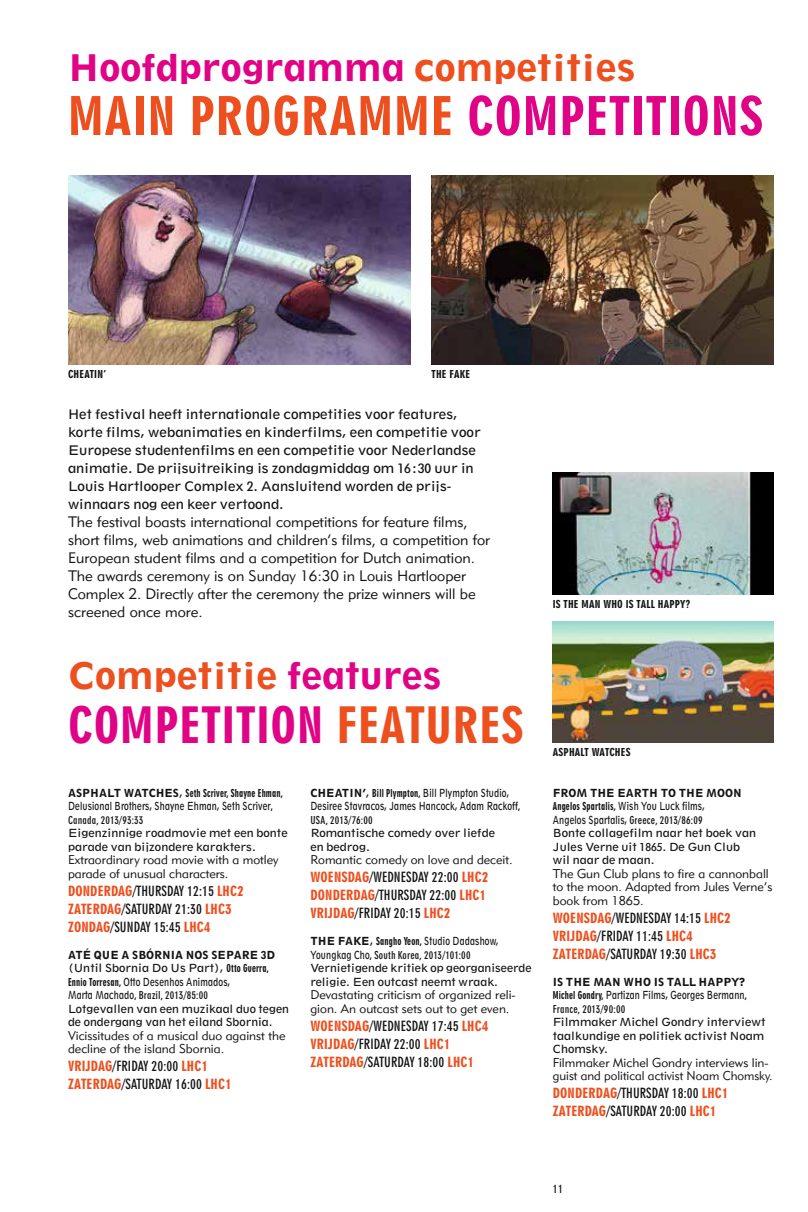
<style>
.page{position:relative;width:808px;height:1212px;background:#fff}
.page>*{position:absolute;margin:0;border:0;box-sizing:border-box;transform-origin:0 0}
.t1{font:51px "Geometric 706 BT Black Condensed B";letter-spacing:.02em;color:#ed4f1e}
.t2{font:48px "Geometric 706 BT Black Condensed B";letter-spacing:.02em;color:#e10386}
.t3{font:800 34.5px "Geometric 212 BT";color:#e10386}
.t4{font:800 34.5px "Geometric 212 BT";color:#ed4f1e}
.t5{font:15px/18px "Geometric 415 BT Lite A";color:#141414}
.t6{font:13.5px/18px "Geometric 706 BT Bold Condensed B";letter-spacing:.01em;color:#141414}
.t7{font:12.6px/13.5px "Geometric 415 BT Lite A";color:#141414}
.t8{font:12.3px/18px "Geometric 212 BT";color:#141414}
.t9{font:11.25px "Geometric 706 BT Bold Condensed B";color:#141414}
.t10{font:10.5px/13.5px "Geometric 212 BT";color:#141414}
.t11{font:condensed 10.5px/13.5px "Geometric 212 BT";letter-spacing:.02em;color:#141414;scale:.8 1}
.t12{font:800 condensed 10.5px/13.5px "Geometric 212 BT";color:#141414}
.t13{font:10.5px "Geometric 706 BT Bold Condensed B";letter-spacing:.01em;color:#141414}
.t14{font:10.5px "Geometric 706 BT Black Condensed B";letter-spacing:.02em;color:#141414;scale:.8 1}
.t15{font:10.5px "Geometric 706 BT Black Condensed B";letter-spacing:.02em;color:#141414}
.s1{color:#ed4f1e}
.s2{color:#e10386}
.s3{font-family:"Geometric 212 BT";font-weight:800;font-stretch:condensed}
.s4{font-family:"Geometric 212 BT"}
.s5{font-family:"Geometric 706 BT Black Condensed B";font-stretch:normal}
.s6{font-family:"Geometric 706 BT Black Condensed B";color:#ed4f1e}
.s7{font-weight:400;font-stretch:normal}
.s8{font-family:"Geometric 706 BT Black Condensed B";font-weight:400;font-stretch:normal}
.s9{font-weight:400}
.s10{font-family:"Geometric 212 BT";font-stretch:condensed}
.s11{font-family:"Geometric 706 BT Black Condensed B"}
.s12{font-weight:800}
.s13{font-stretch:normal}
.s14{font-stretch:condensed}
.s15{font-family:"Geometric 706 BT Bold Condensed B"}
</style>
<div class="page">
<img style="left:553px;top:621px;width:221px;height:121px">
<img style="left:553px;top:473px;width:221px;height:121px">
<img style="left:432px;top:176px;width:342px;height:188px">
<img style="left:68px;top:176px;width:342px;height:188px">
<h3 class="t3" style="left:68px;top:45px;width:569px">Hoofdprogramma <span class="s1">competities</span></h3>
<h1 class="t1" style="left:68px;top:85px;width:696px">MAIN PROGRAMME <span class="s2">COMPETITIONS</span></h1>
<p class="t15" style="left:68px;top:368px;width:39px">CHEATIN’</p>
<p class="t15" style="left:432px;top:368px;width:39px">THE FAKE</p>
<p class="t8" style="left:68px;top:405px;width:414px">Het festival heeft internationale competities voor features, korte films, webanimaties en kinderfilms, een competitie voor Europese studentenfilms en een competitie voor Nederlandse animatie. De prijsuitreiking is zondagmiddag om 16:30 uur in Louis Hartlooper Complex 2. Aansluitend worden de prijs&shy;winnaars nog een keer vertoond.</p>
<p class="t5" style="left:68px;top:512px;width:423px">The festival boasts international competitions for feature films, short films, web animations and children’s films, a competition for European student films and a competition for Dutch animation.<br>The awards ceremony is on Sunday 16:30 in Louis Hartlooper Complex 2. Directly after the ceremony the prize winners will be screened once more.</p>
<h3 class="t4" style="left:68px;top:653px;width:375px">Competitie <span class="s2">features</span></h3>
<h2 class="t2" style="left:68px;top:696px;width:457px">COMPETITION <span class="s1">FEATURES</span></h2>
<p class="t14" style="left:68px;top:786px;width:270px"><span class="s3">ASP HALT WATCHES</span><span class="s4">,</span> SETH SCRIVER, SHAYNE EHMAN,</p>
<p class="t11" style="left:68px;top:799px;width:258px">Delusional Brothers, Shayne Ehman, Seth Scriver<span class="s5">,</span></p>
<p class="t13" style="left:68px;top:813px;width:77px">CANADA, 2013/93:33</p>
<p class="t10" style="left:68px;top:826px;width:221px">Eigenzinnige roadmovie met een bonte parade van bijzondere karakters.</p>
<p class="t7" style="left:68px;top:853px;width:212px">Extraordinary road movie with a motley parade of unusual characters.</p>
<p class="t6" style="left:68px;top:882px;width:177px"><span class="s6">DONDERDAG</span>/TH URSDAY 12:15 <span class="s6">LHC2<br>ZATER DAG</span>/SATURDAY 21:30 <span class="s6">LHC3<br>ZONDAG</span>/SUNDAY 15:45 <span class="s6">LHC4</span></p>
<p class="t12" style="left:68px;top:948px;width:209px">ATÉ QUE A SBÓRN IA NOS SEPARE 3D <span class="s7">(Until Sbornia Do Us Part),</span> <span class="s8">OTTO GUERRA,<br>ENNIO TORRESAN,</span> <span class="s9">Otto Desenhos Animados,</span></p>
<p class="t13" style="left:68px;top:989px;width:142px"><span class="s10">Marta Machado</span><span class="s11">,</span> BRAZIL, 2013/85:00</p>
<p class="t10" style="left:68px;top:1002px;width:223px">Lotgevallen van een muzikaal duo tegen de ondergang van het eiland Sbornia.</p>
<p class="t7" style="left:68px;top:1028px;width:219px">Vicissitudes of a musical duo against the decline of the island Sbornia.</p>
<p class="t6" style="left:68px;top:1057px;width:165px"><span class="s6">VRIJDAG</span>/FRIDAY 20:00 <span class="s6">LHC1<br>ZATERDAG</span>/SATURDAY 16:00 <span class="s6">LHC1</span></p>
<p class="t11" style="left:310px;top:786px;width:264px"><span class="s12">CHEATIN ’</span><span class="s13">,</span> <span class="s5">BILL PLYMPTON,</span> Bill Plympton Studio,<br>Desiree Stavracos, James Hancock, Adam Rackoff<span class="s5">,</span></p>
<p class="t13" style="left:310px;top:813px;width:64px">USA, 2013/76:00</p>
<p class="t10" style="left:310px;top:826px;width:186px">Romantische comedy over liefde en bedrog.</p>
<p class="t7" style="left:310px;top:853px;width:204px">Romantic comedy on love and deceit.</p>
<p class="t6" style="left:310px;top:868px;width:180px"><span class="s6">WOE NSDAG</span>/WEDNESDAY 22:00 <span class="s6">LHC2<br>DONDERDAG</span>/TH URSDAY 22:00 <span class="s6">LHC1<br>VRIJDAG</span>/FRIDAY 20:15 <span class="s6">LHC2</span></p>
<p class="t11" style="left:310px;top:934px;width:237px"><span class="s12">THE FAKE</span><span class="s13">,</span> <span class="s5">SANGHO YEON,</span> Studio Dadashow,</p>
<p class="t13" style="left:310px;top:948px;width:162px"><span class="s10">Youngkag Cho</span><span class="s11">,</span> SOUTH KOREA, 2013/101:00</p>
<p class="t10" style="left:310px;top:961px;width:223px">Vernietigende kritiek op georganiseerde religie. Een outcast neemt wraak.</p>
<p class="t7" style="left:310px;top:988px;width:207px">Devastating criticism of organized reli&shy;gion. An outcast sets out to get even.</p>
<p class="t6" style="left:310px;top:1017px;width:180px"><span class="s6">WOE NSDAG</span>/WEDNESDAY 17:45 <span class="s6">LHC4<br>VRIJDAG</span>/FRIDAY 22:00 <span class="s6">LHC1<br>ZATERDAG</span>/SATURDAY 18:00 <span class="s6">LHC1</span></p>
<p class="t15" style="left:553px;top:597px;width:58px">IS THE MAN WHO</p>
<p class="t15" style="left:626px;top:597px;width:66px">IS TALL HAPPY?</p>
<p class="t15" style="left:553px;top:746px;width:79px">ASPHALT WATCHES</p>
<p class="t12" style="left:553px;top:786px;width:188px">FROM THE EARTH TO THE MOON</p>
<p class="t14" style="left:553px;top:800px;width:191px">ANGELOS SPARTALIS, <span class="s10">Wish You Luck films,</span></p>
<p class="t10" style="left:553px;top:813px;width:205px"><span class="s14">Angelos Spartalis,</span> <span class="s15">GREECE, 2013/86:09<br></span>Bonte collagefilm naar het boek van<br>Jules Verne uit 1865. De Gun Club wil naar de maan.</p>
<p class="t7" style="left:553px;top:866px;width:221px">The Gun Club plans to fire a cannonball to the moon. Adapted from Jules Verne’s book from 1865.</p>
<p class="t6" style="left:553px;top:909px;width:180px"><span class="s6">WOE NSDAG</span>/WEDNESDAY 14:15 <span class="s6">LHC2<br>VRIJDAG</span>/FRIDAY 11:45 <span class="s6">LHC4<br>ZATER DAG</span>/SATURDAY 19:30 <span class="s6">LHC3</span></p>
<p class="t11" style="left:553px;top:975px;width:244px"><span class="s12">IS THE MAN WHO IS TALL HAPPY?<br></span><span class="s5">MICHEL GONDRY,</span> Partizan Films, Georges Bermann<span class="s5">,</span></p>
<p class="t13" style="left:553px;top:1002px;width:74px">FRANCE, 2013/90:00</p>
<p class="t10" style="left:553px;top:1015px;width:214px;text-align:justify">Filmmaker Michel Gondry interviewt taalkundige en politiek activist Noam Chomsky.</p>
<p class="t7" style="left:553px;top:1055px;width:221px">Filmmaker Michel Gondry interviews lin&shy;guist and political activist Noam Chomsky.</p>
<p class="t6" style="left:553px;top:1084px;width:177px"><span class="s6">DONDERDAG</span>/TH URSDAY 18:00 <span class="s6">LHC1<br>ZATERDAG</span>/SATURDAY 20:00 <span class="s6">LHC1</span></p>
<p class="t9" style="left:553px;top:1182px;width:12px">11</p>
</div>
